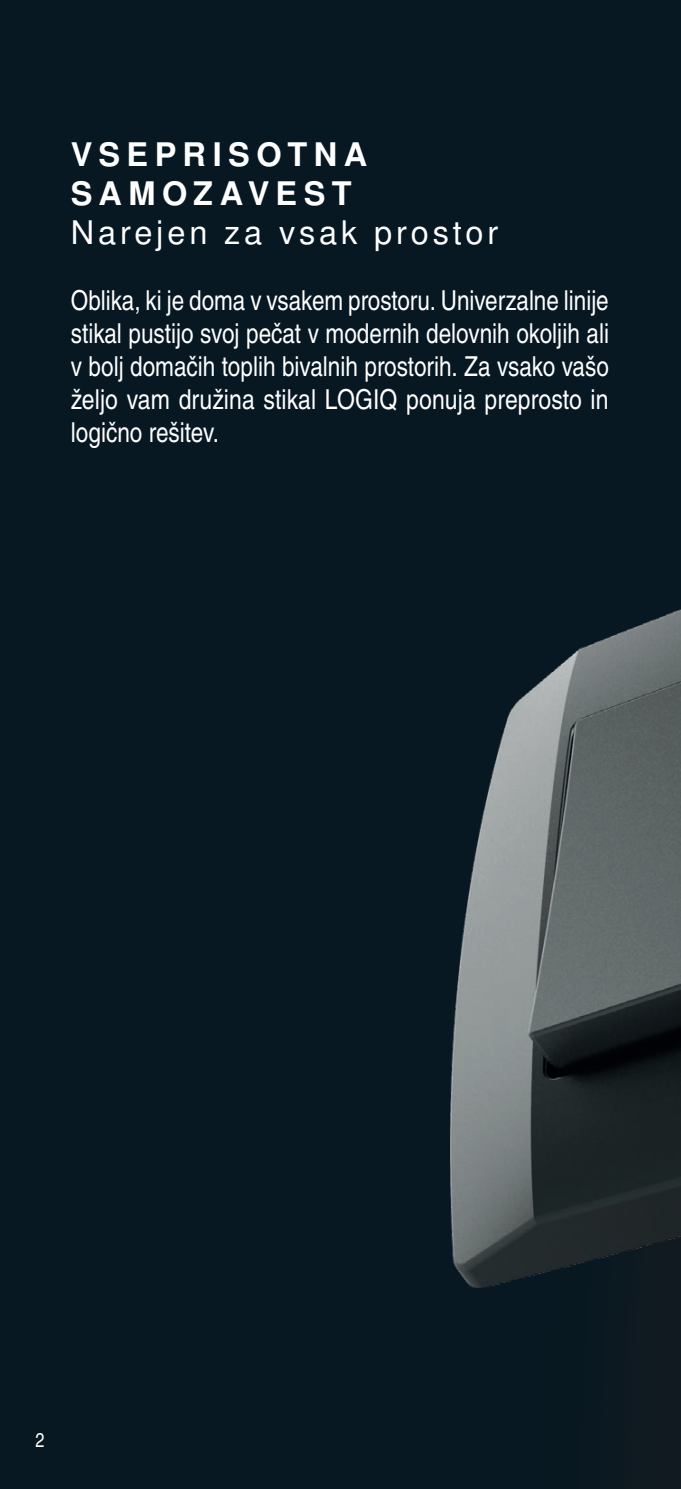
<style>
.page{position:relative;width:681px;height:1489px;background:#fff}
.page>*{position:absolute;margin:0;border:0;box-sizing:border-box;transform-origin:0 0}
.t1{font:700 32.5px/39px "Nimbus San L";letter-spacing:.195em;color:#fff}
.t2{font:32.5px "Nimbus San L";letter-spacing:.12em;color:#fff}
.t3{font:27.5px/33px "Nimbus San Con L";letter-spacing:.005em;color:#fff;text-align:justify}
.t4{font:20px "Nimbus San Con L";color:#fff}
</style>
<div class="page">
<div style="left:0;top:0;width:680px;height:1488px;background:#071822"></div>
<div style="left:537px;top:718px;width:143px;height:770px;background:#0b1921"></div>
<img style="left:450px;top:609px;width:230px;height:678px">
<p class="t1" style="left:71px;top:135px;width:297px">VSEPRISOTNA<br>SAMOZAVEST</p>
<p class="t2" style="left:71px;top:212px;width:428px">Narejen za vsak prostor</p>
<p class="t3" style="left:71px;top:282px;width:539px">Oblika, ki je doma v vsakem prostoru. Univerzalne linije stikal pustijo svoj pečat v modernih delovnih okoljih ali v bolj domačih toplih bivalnih prostorih. Za vsako vašo željo vam družina stikal LOGIQ ponuja preprosto in logično rešitev.</p>
<p class="t4" style="left:36px;top:1424px;width:11px">2</p>
</div>
